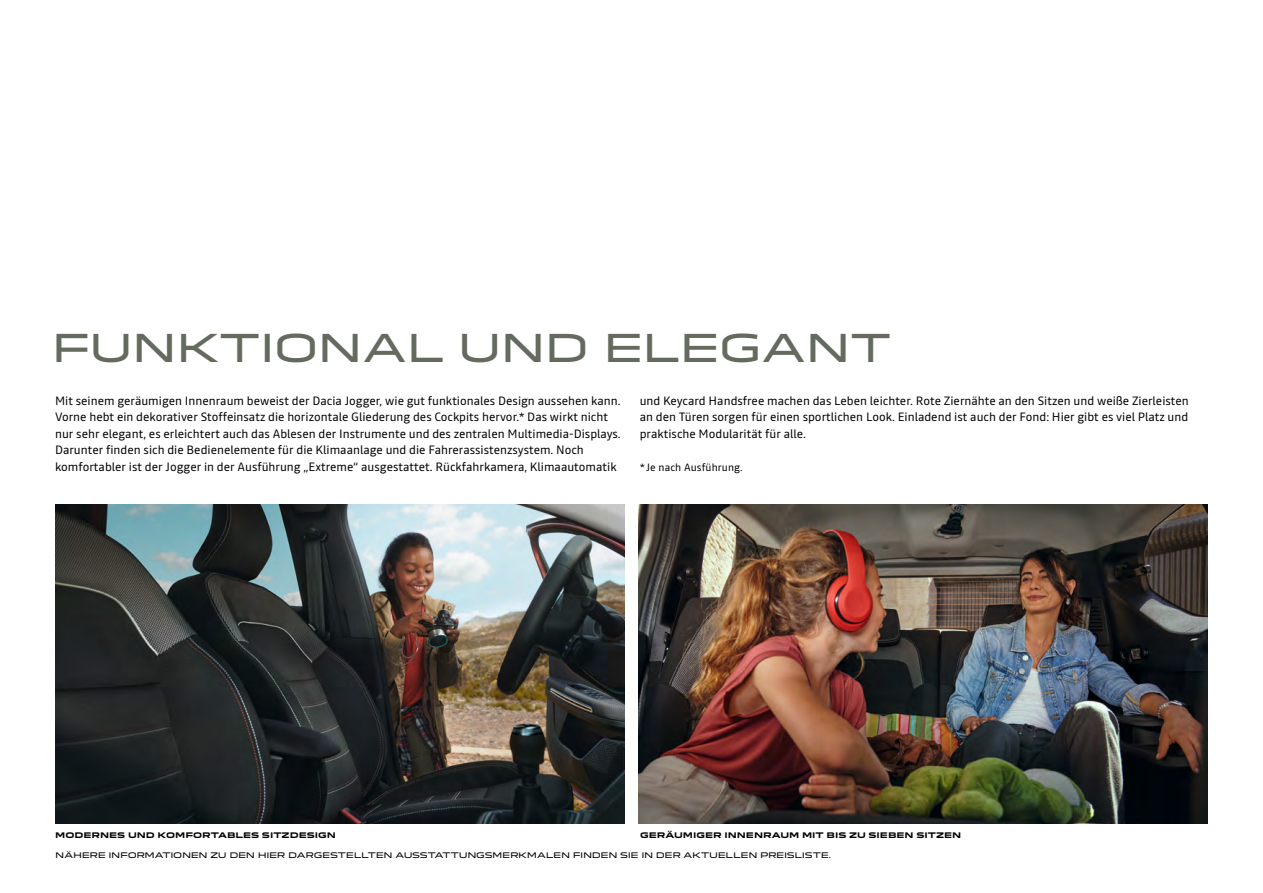
<style>
.page{position:relative;width:1263px;height:893px;background:#fff}
.page>*{position:absolute;margin:0;border:0;box-sizing:border-box;transform-origin:0 0}
.t1{font:37.5px "Dacia Block Extended";letter-spacing:-.025em;color:#656a5f}
.t2{font:12px/16.5px "Read";color:#000}
.t3{font:10.5px "Read";letter-spacing:.01em;color:#000}
.t4{font:7.5px "Dacia Block Extended";letter-spacing:-.035em;color:#000}
.t5{font:700 7.5px "Dacia Block Extended";color:#000}
</style>
<div class="page">
<img style="left:55px;top:505px;width:569px;height:319px">
<img style="left:638px;top:505px;width:570px;height:319px">
<h1 class="t1" style="left:51px;top:318px;width:842px">FUNKTIONAL UND ELEGANT</h1>
<p class="t2" style="left:55px;top:392px;width:567px">Mit seinem geräumigen Innenraum beweist der Dacia Jogger, wie gut funktionales Design aussehen kann.<br>Vorne hebt ein dekorativer Stoffeinsatz die horizontale Gliederung des Cockpits hervor.* Das wirkt nicht nur sehr elegant, es erleichtert auch das Ablesen der Instrumente und des zentralen Multimedia-Displays.<br>Darunter finden sich die Bedienelemente für die Klimaanlage und die Fahrerassistenzsystem. Noch komfortabler ist der Jogger in der Ausführung „Extreme“ ausgestattet. Rückfahrkamera, Klimaautomatik</p>
<p class="t2" style="left:640px;top:392px;width:551px;text-align:justify">und Keycard Handsfree machen das Leben leichter. Rote Ziernähte an den Sitzen und weiße Zierleisten an den Türen sorgen für einen sportlichen Look. Einladend ist auch der Fond: Hier gibt es viel Platz und praktische Modularität für alle.</p>
<p class="t3" style="left:640px;top:461px;width:104px">* Je nach Ausführung.</p>
<p class="t5" style="left:55px;top:831px;width:282px">MODERNES UND KOMFORTABLES SITZDESIGN</p>
<p class="t5" style="left:640px;top:831px;width:323px">GERÄUMIGER INNENRAUM MIT BIS ZU SIEBEN SITZEN</p>
<p class="t4" style="left:55px;top:849px;width:777px">NÄHERE INFORMATIONEN ZU DEN HIER DARGESTELLTEN AUSSTATTUNGSMERKMALEN FINDEN SIE IN DER AKTUELLEN PREISLISTE.</p>
</div>
